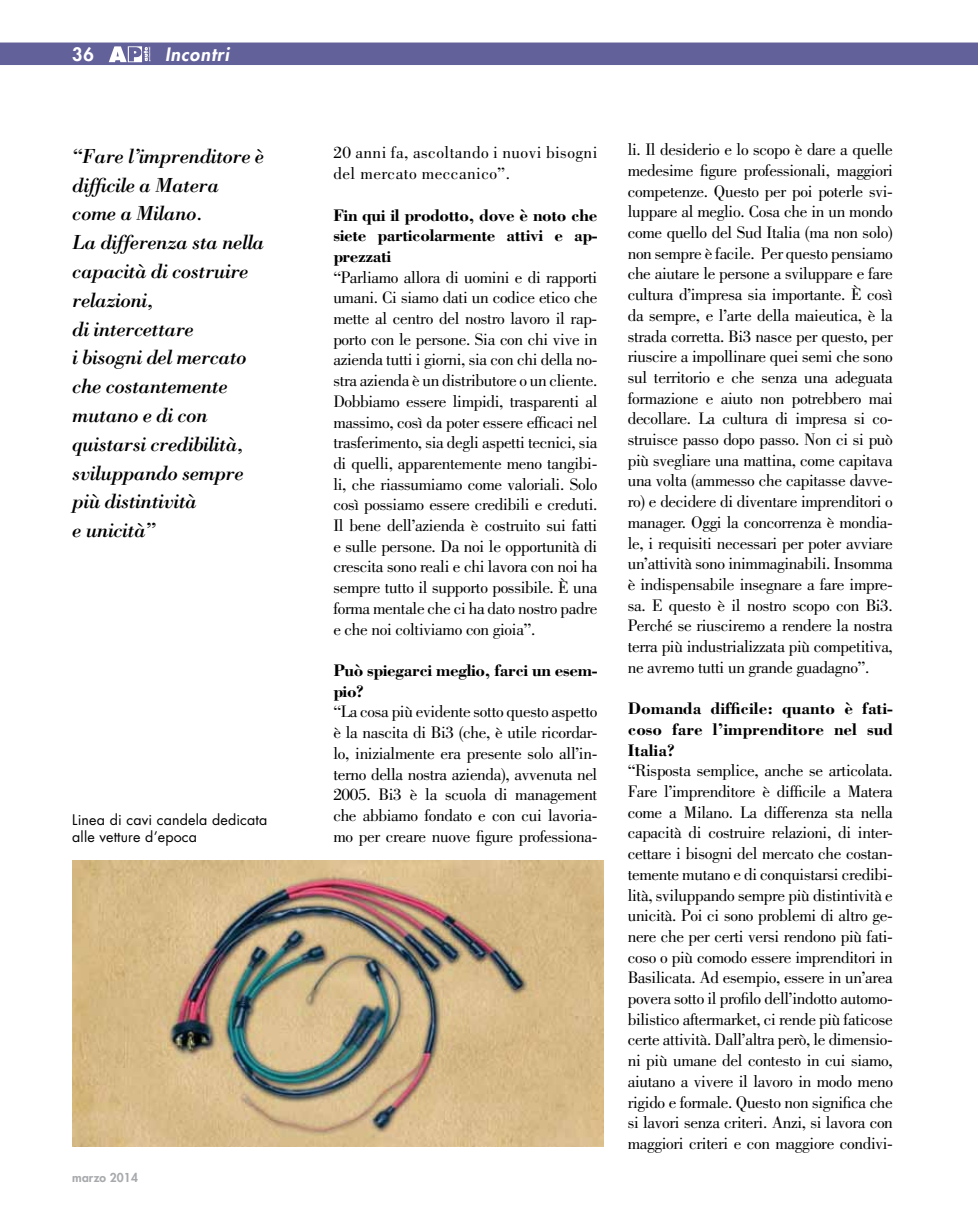
<style>
.page{position:relative;width:978px;height:1212px;background:#fff}
.page>*{position:absolute;margin:0;border:0;box-sizing:border-box;transform-origin:0 0}
.t1{font:italic 21px/28.8px "Bodoni";letter-spacing:-.025em;color:#000}
.t2{font:italic 800 18px "Futura";letter-spacing:.05em;color:#fff}
.t3{font:800 18px "Futura";color:#fff}
.t4{font:17.25px/20.7px "Bodoni Std";letter-spacing:-.02em;color:#000;text-align:justify}
.t5{font:700 17.25px/20.7px "Bodoni";letter-spacing:-.02em;color:#000;text-align:justify}
.t6{font:17.25px/20.7px "Bodoni Std";letter-spacing:.025em;color:#000}
.t7{font:14.25px/17.1px "Futura";letter-spacing:.01em;color:#000}
.t8{font:800 12px "Futura";letter-spacing:.01em;color:#a7a9ac}
</style>
<div class="page">
<div style="left:0;top:43px;width:978px;height:22px;background:#63619a"></div>
<svg style="left:109px;top:46px;width:42px;height:16px"></svg>
<img style="left:72px;top:861px;width:531px;height:285px">
<p class="t3" style="left:72px;top:43px;width:23px">36</p>
<p class="t2" style="left:165px;top:43px;width:65px">Incontri</p>
<p class="t1" style="left:72px;top:141px;width:194px">“Fare l’imprenditore è difficile a Matera come a Milano.<br>La differenza sta nella capacità di costruire relazioni,<br>di intercettare<br>i bisogni del mercato che costantemente mutano e di con quistarsi credibilità, sviluppando sempre più distintività<br>e unicità”</p>
<p class="t7" style="left:72px;top:811px;width:197px">Linea di cavi candela dedicata alle vetture d’epoca</p>
<p class="t8" style="left:72px;top:1170px;width:67px">marzo 2014</p>
<p class="t6" style="left:333px;top:143px;width:266px">20 anni fa, ascoltando i nuovi bisogni del mercato meccanico”.</p>
<p class="t5" style="left:333px;top:204px;width:266px">Fin qui il prodotto, dove è noto che siete particolarmente attivi e ap&shy;prezzati</p>
<p class="t4" style="left:333px;top:267px;width:266px">“Parliamo allora di uomini e di rapporti umani. Ci siamo dati un codice etico che mette al centro del nostro lavoro il rap&shy;porto con le persone. Sia con chi vive in azienda tutti i giorni, sia con chi della no&shy;stra azienda è un distributore o un cliente.<br>Dobbiamo essere limpidi, trasparenti al massimo, così da poter essere efficaci nel trasferimento, sia degli aspetti tecnici, sia di quelli, apparentemente meno tangibi&shy;li, che riassumiamo come valoriali. Solo così possiamo essere credibili e creduti.<br>Il bene dell’azienda è costruito sui fatti e sulle persone. Da noi le opportunità di crescita sono reali e chi lavora con noi ha sempre tutto il supporto possibile. È una forma mentale che ci ha dato nostro padre e che noi coltiviamo con gioia”.</p>
<p class="t5" style="left:333px;top:659px;width:266px">Può spiegarci meglio, farci un esem&shy;pio?</p>
<p class="t4" style="left:333px;top:701px;width:266px">“La cosa più evidente sotto questo aspetto è la nascita di Bi3 (che, è utile ricordar&shy;lo, inizialmente era presente solo all’in&shy;terno della nostra azienda), avvenuta nel 2005. Bi3 è la scuola di management che abbiamo fondato e con cui lavoria&shy;mo per creare nuove figure professiona-</p>
<p class="t4" style="left:628px;top:139px;width:267px">li. Il desiderio e lo scopo è dare a quelle medesime figure professionali, maggiori competenze. Questo per poi poterle svi&shy;luppare al meglio. Cosa che in un mondo come quello del Sud Italia (ma non solo) non sempre è facile. Per questo pensiamo che aiutare le persone a sviluppare e fare cultura d’impresa sia importante. È così da sempre, e l’arte della maieutica, è la strada corretta. Bi3 nasce per questo, per riuscire a impollinare quei semi che sono sul territorio e che senza una adeguata formazione e aiuto non potrebbero mai decollare. La cultura di impresa si co&shy;struisce passo dopo passo. Non ci si può più svegliare una mattina, come capitava una volta (ammesso che capitasse davve&shy;ro) e decidere di diventare imprenditori o manager. Oggi la concorrenza è mondia&shy;le, i requisiti necessari per poter avviare un’attività sono inimmaginabili. Insomma è indispensabile insegnare a fare impre&shy;sa. E questo è il nostro scopo con Bi3.<br>Perché se riusciremo a rendere la nostra terra più industrializzata più competitiva, ne avremo tutti un grande guadagno”.</p>
<p class="t5" style="left:628px;top:697px;width:267px">Domanda difficile: quanto è fati&shy;coso fare l’imprenditore nel sud Italia?</p>
<p class="t4" style="left:628px;top:760px;width:267px">“Risposta semplice, anche se articolata.<br>Fare l’imprenditore è difficile a Matera come a Milano. La differenza sta nella capacità di costruire relazioni, di inter&shy;cettare i bisogni del mercato che costan&shy;temente mutano e di conquistarsi credibi&shy;lità, sviluppando sempre più distintività e unicità. Poi ci sono problemi di altro ge&shy;nere che per certi versi rendono più fati&shy;coso o più comodo essere imprenditori in Basilicata. Ad esempio, essere in un’area povera sotto il profilo dell’indotto automo&shy;bilistico aftermarket, ci rende più faticose certe attività. Dall’altra però, le dimensio&shy;ni più umane del contesto in cui siamo, aiutano a vivere il lavoro in modo meno rigido e formale. Questo non significa che si lavori senza criteri. Anzi, si lavora con maggiori criteri e con maggiore condivi-</p>
</div>
